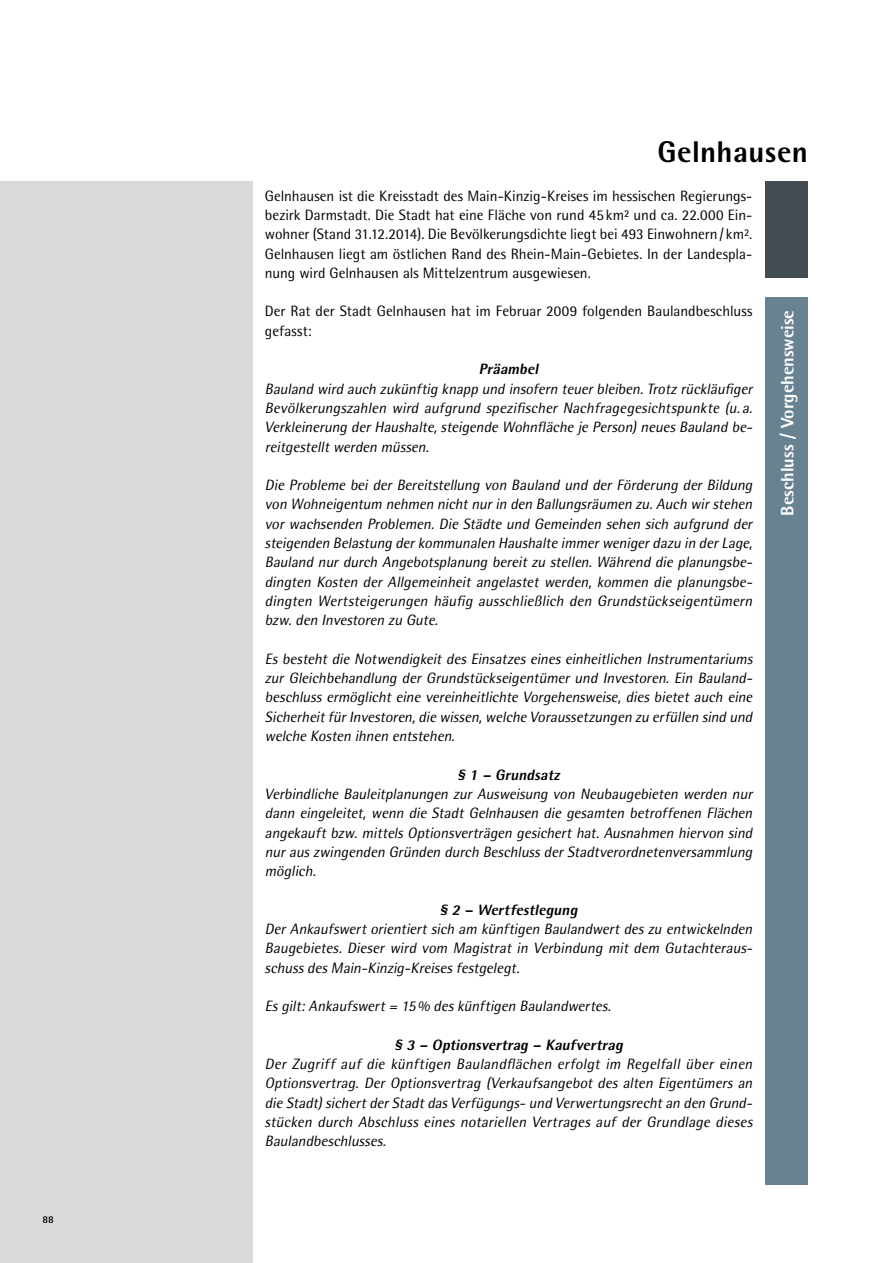
<style>
.page{position:relative;width:893px;height:1263px;background:#fff}
.page>*{position:absolute;margin:0;border:0;box-sizing:border-box;transform-origin:0 0}
.t1{font:800 30px "Agfa Rotis Semisans";letter-spacing:.01em;color:#000}
.t2{font:800 18px "Agfa Rotis Semisans";letter-spacing:-.005em;color:#fff}
.t3{font:italic 15px/19.4px "Agfa Rotis Semisans";color:#000;text-align:justify}
.t4{font:15px/19.4px "Agfa Rotis Semisans";color:#000;text-align:justify}
.t5{font:italic 800 15px "Agfa Rotis Semisans";color:#000}
.t6{font:700 10.5px "Agfa Rotis Semisans";color:#000}
</style>
<div class="page">
<div style="left:0;top:181px;width:252px;height:1082px;background:#d9dada"></div>
<div style="left:765px;top:181px;width:43px;height:97px;background:#444d52"></div>
<div style="left:765px;top:297px;width:43px;height:888px;background:#698292"></div>
<p class="t6" style="left:43px;top:1213px;width:13px">88</p>
<h1 class="t1" style="left:657px;top:133px;width:152px">Gelnhausen</h1>
<p class="t4" style="left:265px;top:186px;width:489px">Gelnhausen ist die Kreisstadt des Main-Kinzig-Kreises im hessischen Regierungs&shy;bezirk Darmstadt. Die Stadt hat eine Fläche von rund 45 km² und ca. 22.000 Ein&shy;wohner (Stand 31.12.2014). Die Bevölkerungsdichte liegt bei 493 Einwohnern/ km².<br>Gelnhausen liegt am östlichen Rand des Rhein-Main-Gebietes. In der Landespla&shy;nung wird Gelnhausen als Mittelzentrum ausgewiesen.</p>
<p class="t4" style="left:265px;top:302px;width:489px">Der Rat der Stadt Gelnhausen hat im Februar 2009 folgenden Baulandbeschluss gefasst:</p>
<p class="t5" style="left:479px;top:360px;width:64px">Präambel</p>
<p class="t3" style="left:265px;top:379px;width:492px">Bauland wird auch zukünftig knapp und insofern teuerbleiben.Trotz rückläufiger Bevölkerungszahlen wird aufgrund spezifischer Nachfragegesichtspunkte (u. a.<br>Verkleinerung der Haushalte, steigende Wohnfläche je Person) neues Bauland be&shy;reitgestelltwerden müssen.</p>
<p class="t3" style="left:265px;top:475px;width:492px">Die Probleme bei der Bereitstellung von Bauland und der Förderung der Bildung von Wohneigentum nehmen nichtnurin den Ballungsräumen zu.Auch wirstehen vor wachsenden Problemen. Die Städte und Gemeinden sehen sich aufgrund der steigenden Belastung derkommunalen Haushalte immerwenigerdazu in derLage, Bauland nur durch Angebotsplanung bereit zu stellen. Während die planungsbe&shy;dingten Kosten der Allgemeinheit angelastet werden, kommen die planungsbe&shy;dingten Wertsteigerungen häufig ausschließlich den Grundstückseigentümern bzw.den Investoren zu Gute.</p>
<p class="t3" style="left:265px;top:649px;width:492px">Es besteht die Notwendigkeit des Einsatzes eines einheitlichen Instrumentariums zur Gleichbehandlung der Grundstückseigentümer und Investoren. Ein Bauland&shy;beschluss ermöglicht eine vereinheitlichte Vorgehensweise, dies bietet auch eine SicherheitfürInvestoren,die wissen,welche Voraussetzungen zu erfüllen sind und welche Kosten ihnen entstehen.</p>
<p class="t5" style="left:458px;top:765px;width:107px">§ 1 – Grundsatz</p>
<p class="t3" style="left:265px;top:784px;width:492px">Verbindliche Bauleitplanungen zur Ausweisung von Neubaugebieten werden nur dann eingeleitet, wenn die Stadt Gelnhausen die gesamten betroffenen Flächen angekauft bzw. mittels Optionsverträgen gesichert hat. Ausnahmen hiervon sind nurauszwingenden Gründen durch BeschlussderStadtverordnetenversammlung möglich.</p>
<p class="t5" style="left:440px;top:900px;width:142px">§ 2 – Wertfestlegung</p>
<p class="t3" style="left:265px;top:919px;width:492px">Der Ankaufswert orientiert sich am künftigen Baulandwert des zu entwickelnden Baugebietes. Dieser wird vom Magistrat in Verbindung mit dem Gutachteraus&shy;schussdesMain-Kinzig-Kreisesfestgelegt.</p>
<p class="t3" style="left:265px;top:996px;width:351px">Esgilt:Ankaufswert= 15% deskünftigen Baulandwertes.</p>
<p class="t5" style="left:394px;top:1035px;width:233px">§ 3 – Optionsvertrag – Kaufvertrag</p>
<p class="t3" style="left:265px;top:1054px;width:492px">Der Zugriff auf die künftigen Baulandflächen erfolgt im Regelfall über einen Optionsvertrag. Der Optionsvertrag (Verkaufsangebot des alten Eigentümers an die Stadt)sichertderStadtdasVerfügungs- und Verwertungsrechtan den Grund&shy;stücken durch Abschluss eines notariellen Vertrages auf der Grundlage dieses Baulandbeschlusses.</p>
<p class="t2" style="left:776px;top:516px;width:207px;rotate:-90deg">Beschluss / Vorgehensweise</p>
</div>
